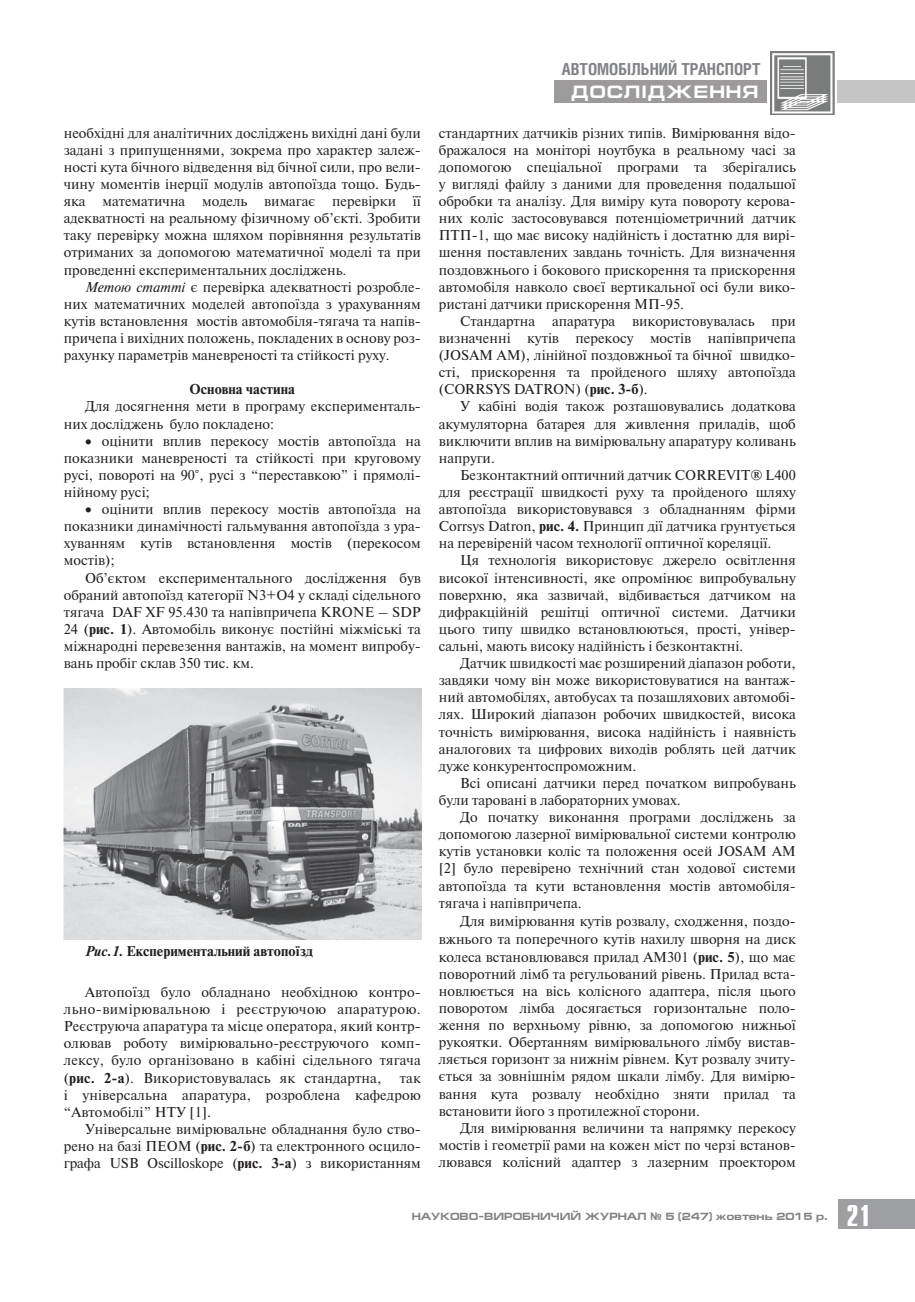
<style>
.page{position:relative;width:915px;height:1302px;background:#fff}
.page>*{position:absolute;margin:0;border:0;box-sizing:border-box;transform-origin:0 0}
.t1{font:700 30px "Compact C";color:#fff}
.t2{font:700 18px "Europe Ext";letter-spacing:.05em;color:#fff}
.t3{font:700 16.5px "Helios Cond C";color:#808285}
.t4{font:14.25px/17.1px "Newton";color:#231f20;text-align:justify}
.t5{font:700 14.25px "Newton";color:#231f20}
.t6{font:700 10.5px "Europe Ext";color:#808285}
.s1{font-style:italic}
.s2{font-weight:700}
.s3{font-family:"Arial"}
</style>
<div class="page">
<div style="left:554px;top:81px;width:212px;height:22px;background:#9c9a9b"></div>
<div style="left:837px;top:81px;width:77px;height:22px;background:#c6c5c5"></div>
<img style="left:770px;top:51px;width:63px;height:64px">
<div style="left:838px;top:1198px;width:76px;height:30px;background:#9d9fa2"></div>
<img style="left:63px;top:688px;width:358px;height:251px">
<p class="t4" style="left:64px;top:124px;width:358px">необхідні для аналітичних досліджень вихідні дані були задані з припущеннями, зокрема про характер залеж&shy;ності кута бічного відведення від бічної сили, про вели&shy;чину моментів інерції модулів автопоїзда тощо. Будь&shy;яка математична модель вимагає перевірки її адекватності на реальному фізичному об’єкті. Зробити таку перевірку можна шляхом порівняння результатів отриманих за допомогою математичної моделі та при проведенні експериментальних досліджень.</p>
<p class="t4" style="left:64px;top:278px;width:358px;text-indent:21px"><span class="s1">Метою статті</span> є перевірка адекватності розробле&shy;них математичних моделей автопоїзда з урахуванням кутів встановлення мостів автомобіля-тягача та напів&shy;причепа і вихідних положень, покладених в основу роз&shy;рахунку параметрів маневреності та стійкості руху.</p>
<p class="t5" style="left:189px;top:380px;width:107px">Основна частина</p>
<p class="t4" style="left:64px;top:397px;width:358px;text-indent:21px">Для досягнення мети в програму експерименталь&shy;них досліджень було покладено:</p>
<p class="t4" style="left:64px;top:431px;width:358px;text-indent:21px">• оцінити вплив перекосу мостів автопоїзда на показники маневреності та стійкості при круговому русі, повороті на 90°, русі з “переставкою” і прямолі&shy;нійному русі;</p>
<p class="t4" style="left:64px;top:500px;width:358px;text-indent:21px">• оцінити вплив перекосу мостів автопоїзда на показники динамічності гальмування автопоїзда з ура&shy;хуванням кутів встановлення мостів (перекосом мостів);</p>
<p class="t4" style="left:64px;top:568px;width:358px;text-indent:21px">Об’єктом експериментального дослідження був обраний автопоїзд категорії N3+O4 у складі сідельного тягача DAF XF 95.430 та напівпричепа KRONE – SDP 24 (<span class="s2">рис. 1</span>). Автомобіль виконує постійні міжміські та міжнародні перевезення вантажів, на момент випробу&shy;вань пробіг склав 350 тис. км.</p>
<p class="t5" style="left:85px;top:942px;width:229px"><span class="s1">Рис.1.</span> Експериментальний автопоїзд</p>
<p class="t4" style="left:64px;top:982px;width:358px;text-indent:21px">Автопоїзд було обладнано необхідною контро&shy;льно-вимірювальною і реєструючою апаратурою.<br>Реєструюча апаратура та місце оператора, який контр&shy;олював роботу вимірювально-реєструючого комп&shy;лексу, було організовано в кабіні сідельного тягача (<span class="s2">рис. 2-а</span>). Використовувалась як стандартна,</p>
<p class="t4" style="left:64px;top:1068px;width:358px;text-indent:336px">так і універсальна апаратура, розроблена кафедрою “Автомобілі” НТУ [1].</p>
<p class="t4" style="left:64px;top:1119px;width:358px;text-indent:21px">Універсальне вимірювальне обладнання було ство&shy;рено на базі ПЕОМ (<span class="s2">рис. 2-б</span>) та електронного осцило&shy;графа USB Oscilloskope (<span class="s2">рис. 3-а</span>) з використанням</p>
<p class="t3" style="left:561px;top:59px;width:200px">АВТОМОБІЛЬНИЙ ТРАНСПОРТ</p>
<p class="t2" style="left:571px;top:82px;width:188px">ДОСЛIДЖЕННЯ</p>
<p class="t4" style="left:438px;top:124px;width:358px">стандартних датчиків різних типів. Вимірювання відо&shy;бражалося на моніторі ноутбука в реальному часі за допомогою спеціальної програми та зберігались у вигляді файлу з даними для проведення подальшої обробки та аналізу. Для виміру кута повороту керова&shy;них коліс застосовувався потенціометричний датчик ПТП-1, що має високу надійність і достатню для вирі&shy;шення поставлених завдань точність. Для визначення поздовжнього і бокового прискорення та прискорення автомобіля навколо своєї вертикальної осі були вико&shy;ристані датчики прискорення МП-95.</p>
<p class="t4" style="left:438px;top:312px;width:358px;text-indent:21px">Стандартна апаратура використовувалась при визначенні кутів перекосу мостів напівпричепа (JOSAM AM), лінійної поздовжньої та бічної швидко&shy;сті, прискорення та пройденого шляху автопоїзда (CORRSYS DATRON) (<span class="s2">рис. 3-б</span>).</p>
<p class="t4" style="left:438px;top:397px;width:358px;text-indent:21px">У кабіні водія також розташовувались додаткова акумуляторна батарея для живлення приладів, щоб виключити вплив на вимірювальну апаратуру коливань напруги.</p>
<p class="t4" style="left:438px;top:466px;width:358px;text-indent:21px">Безконтактний оптичний датчик CORREVIT® L400 для реєстрації швидкості руху та пройденого шляху автопоїзда використовувався з обладнанням фірми Corrsys Datron, <span class="s2">рис. 4.</span> Принцип дії датчика ґрунтується на перевіреній часом технології оптичної кореляції.</p>
<p class="t4" style="left:438px;top:551px;width:358px;text-indent:21px">Ця технологія використовує джерело освітлення високої інтенсивності, яке опромінює випробувальну поверхню, яка зазвичай, відбивається датчиком на дифракційній решітці оптичної системи. Датчики цього типу швидко встановлюються, прості, універ&shy;сальні, мають високу надійність і безконтактні.</p>
<p class="t4" style="left:438px;top:654px;width:358px;text-indent:21px">Датчик швидкості має розширений діапазон роботи, завдяки чому він може використовуватися на вантаж&shy;ний автомобілях, автобусах та позашляхових автомобі&shy;лях. Широкий діапазон робочих швидкостей, висока точність вимірювання, висока надійність і наявність аналогових та цифрових виходів роблять цей датчик дуже конкурентоспроможним.</p>
<p class="t4" style="left:438px;top:773px;width:358px;text-indent:21px">Всі описані датчики перед початком випробувань були таровані в лабораторних умовах.</p>
<p class="t4" style="left:438px;top:808px;width:358px;text-indent:21px">До початку виконання програми досліджень за допомогою лазерної вимірювальної системи контролю кутів установки коліс та положення осей JOSAM АМ [2] було перевірено технічний стан ходової системи автопоїзда та кути встановлення мостів автомобіля&shy;тягача і напівпричепа.</p>
<p class="t4" style="left:438px;top:911px;width:358px;text-indent:21px">Для вимірювання кутів розвалу, сходження, поздо&shy;вжнього та поперечного кутів нахилу шворня на диск колеса встановлювався прилад АМ301 (<span class="s2">рис. 5</span>), що має поворотний лімб та регульований рівень. Прилад вста&shy;новлюється на вісь колісного адаптера, після цього поворотом лімба досягається горизонтальне поло&shy;ження по верхньому рівню, за допомогою нижньої рукоятки. Обертанням вимірювального лімбу вистав&shy;ляється горизонт за нижнім рівнем. Кут розвалу зчиту&shy;ється за зовнішнім рядом шкали лімбу. Для вимірю&shy;вання кута розвалу необхідно зняти прилад та встановити його з протилежної сторони.</p>
<p class="t4" style="left:438px;top:1118px;width:358px;text-indent:21px">Для вимірювання величини та напрямку перекосу мостів і геометрії рами на кожен міст по черзі встанов&shy;лювався колісний адаптер з лазерним проектором</p>
<p class="t6" style="left:411px;top:1210px;width:417px">НАУКОВО-ВИРОБНИЧИЙ ЖУРНАЛ <span class="s3">№</span> 5 (247) жовтень 2015 р.</p>
<h1 class="t1" style="left:846px;top:1200px;width:26px">21</h1>
</div>
